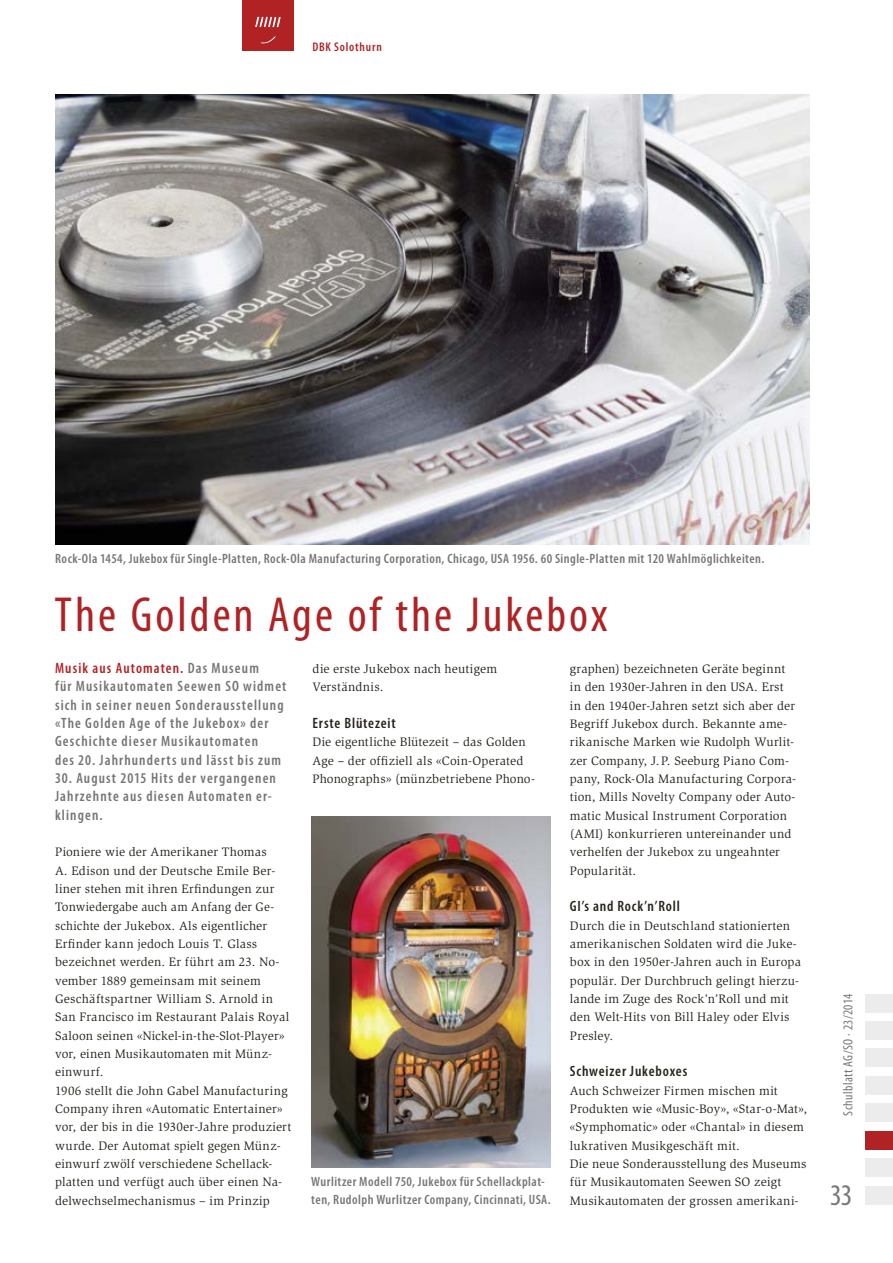
<style>
.page{position:relative;width:893px;height:1263px;background:#fff}
.page>*{position:absolute;margin:0;border:0;box-sizing:border-box;transform-origin:0 0}
.t1{font:condensed 49.5px "Myriad Pro";letter-spacing:.06em;color:#b12224}
.t2{font:condensed 30px "Myriad Pro";color:#777}
.t3{font:600 condensed 15px/18.3px "Myriad Pro";letter-spacing:.075em;color:#757574}
.t4{font:600 condensed 15px "Myriad Pro";letter-spacing:.055em;color:#27231c}
.t5{font:600 condensed 13.5px/18px "Myriad Pro";letter-spacing:.035em;color:#777}
.t6{font:condensed 13.5px "Myriad Pro";letter-spacing:.03em;color:#777}
.t7{font:12.6px/18.3px "Slimbach Std";letter-spacing:.015em;color:#27231c}
.t8{font:600 condensed 12.6px "Myriad Pro";letter-spacing:.06em;color:#b12224}
.s1{color:#b12224}
</style>
<div class="page">
<div style="left:242px;top:0;width:51px;height:51px;background:#b12224"></div>
<div style="left:865px;top:1021px;width:28px;height:18px;background:#ececec"></div>
<div style="left:865px;top:994px;width:28px;height:18px;background:#ececec"></div>
<div style="left:865px;top:1048px;width:28px;height:19px;background:#ececec"></div>
<div style="left:865px;top:1076px;width:28px;height:18px;background:#ececec"></div>
<div style="left:865px;top:1103px;width:28px;height:19px;background:#ececec"></div>
<div style="left:865px;top:1186px;width:28px;height:18px;background:#ececec"></div>
<div style="left:865px;top:1158px;width:28px;height:19px;background:#ececec"></div>
<svg style="left:261px;top:36px;width:15px;height:7px"></svg>
<svg style="left:255px;top:17px;width:26px;height:10px"></svg>
<div style="left:865px;top:1131px;width:28px;height:18px;background:#b12224"></div>
<img style="left:55px;top:95px;width:754px;height:450px">
<img style="left:311px;top:816px;width:240px;height:352px">
<p class="t8" style="left:313px;top:39px;width:71px">DBK Solothurn</p>
<p class="t5" style="left:55px;top:549px;width:711px">Rock-Ola 1454, Jukebox für Single-Platten, Rock-Ola Manufacturing Corporation, Chicago, USA 1956. 60 Single-Platten mit 120 Wahlmöglichkeiten.</p>
<h1 class="t1" style="left:55px;top:585px;width:554px">The Golden Age of the Jukebox</h1>
<p class="t3" style="left:55px;top:658px;width:233px"><span class="s1">Musik aus Automaten.</span> Das Museum<br>für Musikautomaten Seewen SO widmet sich in seiner neuen Sonderausstellung «The Golden Age of the Jukebox» der Geschichte dieser Musikautomaten<br>des 20. Jahrhunderts und lässt bis zum</p>
<p class="t3" style="left:55px;top:768px;width:222px">30. August 2015 Hits der vergangenen<br>Jahrzehnte aus diesen Automaten er&shy;klingen.</p>
<p class="t7" style="left:55px;top:843px;width:238px">Pioniere wie der Amerikaner Thomas<br>A. Edison und der Deutsche Emile Ber&shy;liner stehen mit ihren Erfindungen zur Tonwiedergabe auch am Anfang der Ge&shy;schichte der Jukebox. Als eigentlicher Erfinder kann jedoch Louis T. Glass bezeichnet werden. Er führt am 23. No&shy;vember 1889 gemeinsam mit seinem Geschäftspartner William S. Arnold in San Francisco im Restaurant Palais Royal Saloon seinen «Nickel-in-the-Slot-Player» vor, einen Musikautomaten mit Münz&shy;einwurf.<br>1906 stellt die John Gabel Manufacturing Company ihren «Automatic Entertainer» vor, der bis in die 1930er-Jahre produziert wurde. Der Automat spielt gegen Münz&shy;einwurf zwölf verschiedene Schellack&shy;platten und verfügt auch über einen Na&shy;delwechselmechanismus – im Prinzip</p>
<p class="t7" style="left:570px;top:660px;width:228px">graphen) bezeichneten Geräte beginnt in den 1930er-Jahren in den USA. Erst in den 1940er-Jahren setzt sich aber der Begriff Jukebox durch. Bekannte ame&shy;rikanische Marken wie Rudolph Wurlit&shy;zer Company, J.P. Seeburg Piano Com&shy;pany, Rock-Ola Manufacturing Corpora&shy;tion, Mills Novelty Company oder Auto&shy;matic Musical Instrument Corporation (AMI) konkurrieren untereinander und verhelfen der Jukebox zu ungeahnter Popularität.</p>
<p class="t4" style="left:570px;top:897px;width:112px">GI’s and Rock’n’Roll</p>
<p class="t7" style="left:570px;top:916px;width:233px">Durch die in Deutschland stationierten amerikanischen Soldaten wird die Juke&shy;box in den 1950er-Jahren auch in Europa populär. Der Durchbruch gelingt hierzu&shy;lande im Zuge des Rock’n’Roll und mit den Welt-Hits von Bill Haley oder Elvis Presley.</p>
<p class="t4" style="left:570px;top:1062px;width:119px">Schweizer Jukeboxes</p>
<p class="t7" style="left:570px;top:1081px;width:239px">Auch Schweizer Firmen mischen mit Produkten wie «Music-Boy», «Star-o-Mat», «Symphomatic» oder «Chantal» in diesem lukrativen Musikgeschäft mit.<br>Die neue Sonderausstellung des Museums für Musikautomaten Seewen SO zeigt Musikautomaten der grossen amerikani-</p>
<p class="t7" style="left:313px;top:660px;width:186px">die erste Jukebox nach heutigem<br>Verständnis.</p>
<p class="t4" style="left:313px;top:714px;width:85px">Erste Blütezeit</p>
<p class="t7" style="left:313px;top:733px;width:224px">Die eigentliche Blütezeit – das Golden<br>Age – der offiziell als «Coin-Operated<br>Phonographs» (münzbetriebene Phono-</p>
<p class="t5" style="left:311px;top:1172px;width:241px">Wurlitzer Modell 750, Jukebox für Schellackplat&shy;ten, Rudolph Wurlitzer Company, Cincinnati, USA.</p>
<p class="t6" style="left:840px;top:1116px;width:123px;rotate:-90deg">Schulblatt AG/SO · 23/2014</p>
<h2 class="t2" style="left:830px;top:1176px;width:24px">33</h2>
</div>
